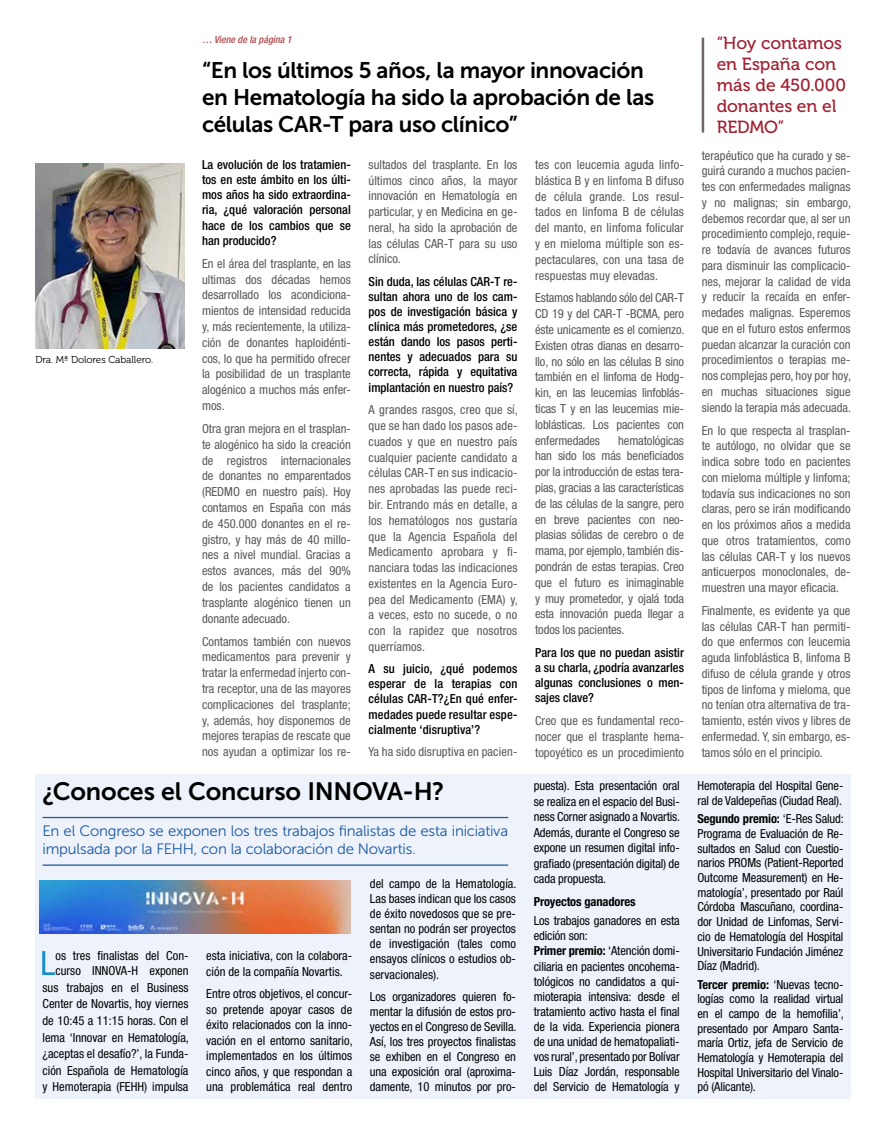
<style>
.page{position:relative;width:886px;height:1134px;background:#fff}
.page>*{position:absolute;margin:0;border:0;box-sizing:border-box;transform-origin:0 0}
.t1{font:condensed 33.5px "Helvetica Neue LT Std";color:#138dcd}
.t2{font:25px "Museo Sans 700";letter-spacing:-.01em;color:#000}
.t3{font:22.5px/27px "Museo Sans 700";letter-spacing:-.015em;color:#000}
.t4{font:17.5px/21px "Museo 500";letter-spacing:-.005em;color:#a01f30}
.t5{font:15px/18px "Museo Sans 300";letter-spacing:-.015em;color:#1a57a0}
.t6{font:condensed 12.5px/15.8px "Helvetica Neue LT Std";color:#575756;text-align:justify}
.t7{font:condensed 12.5px/15.1px "Helvetica Neue LT Std";letter-spacing:-.01em;color:#000;text-align:justify}
.t8{font:500 condensed 12.5px/15.1px "Helvetica Neue LT Std";color:#000;text-align:justify}
.t9{font:700 condensed 12.5px "Helvetica Neue LT Std";letter-spacing:-.01em;color:#000}
.t10{font:10px "Museo 300";letter-spacing:-.005em;color:#000}
.t11{font:italic 500 condensed 10px "Helvetica Neue LT Std";color:#b14a4d}
.s1{font-weight:700}
</style>
<div class="page">
<img style="left:35px;top:164px;width:149px;height:184px">
<hr style="left:702px;top:38px;width:2px;height:95px;background:#6e6569">
<div style="left:35px;top:774px;width:815px;height:324px;background:#eef3fb"></div>
<hr style="left:43px;top:817px;width:465px;height:1px;background:#1a57a0">
<hr style="left:43px;top:864px;width:465px;height:2px;background:#1a57a0">
<img style="left:40px;top:881px;width:311px;height:52px">
<p class="t10" style="left:35px;top:354px;width:119px">Dra. Mª Dolores Caballero.</p>
<p class="t11" style="left:202px;top:34px;width:91px">… Viene de la página 1</p>
<h3 class="t3" style="left:202px;top:56px;width:454px">“En los últimos 5 años, la mayor innovación en Hematología ha sido la aprobación de las células CAR-T para uso clínico”</h3>
<p class="t8" style="left:202px;top:157px;width:150px">La evolución de los tratamien&shy;tos en este ámbito en los últi&shy;mos años ha sido extraordina&shy;ria, ¿qué valoración personal hace de los cambios que se han producido?</p>
<p class="t6" style="left:202px;top:255px;width:150px">En el área del trasplante, en las ultimas dos décadas hemos desarrollado los acondiciona&shy;mientos de intensidad reducida y, más recientemente, la utiliza&shy;ción de donantes haploidénti&shy;cos, lo que ha permitido ofrecer la posibilidad de un trasplante alogénico a muchos más enfer&shy;mos.</p>
<p class="t6" style="left:202px;top:420px;width:150px">Otra gran mejora en el trasplan&shy;te alogénico ha sido la creación de registros internacionales de donantes no emparentados (REDMO en nuestro país). Hoy contamos en España con más de 450.000 donantes en el re&shy;gistro, y hay más de 40 millo&shy;nes a nivel mundial. Gracias a estos avances, más del 90% de los pacientes candidatos a trasplante alogénico tienen un donante adecuado.</p>
<p class="t6" style="left:202px;top:633px;width:150px">Contamos también con nuevos medicamentos para prevenir y tratar la enfermedad injerto con&shy;tra receptor, una de las mayores complicaciones del trasplante; y, además, hoy disponemos de mejores terapias de rescate que nos ayudan a optimizar los re-</p>
<p class="t6" style="left:369px;top:156px;width:150px">sultados del trasplante. En los últimos cinco años, la mayor innovación en Hematología en particular, y en Medicina en ge&shy;neral, ha sido la aprobación de las células CAR-T para su uso clínico.</p>
<p class="t8" style="left:369px;top:273px;width:150px">Sin duda, las células CAR-T re&shy;sultan ahora uno de los cam&shy;pos de investigación básica y clínica más prometedores, ¿se están dando los pasos perti&shy;nentes y adecuados para su correcta, rápida y equitativa implantación en nuestro país?</p>
<p class="t6" style="left:369px;top:402px;width:151px">A grandes rasgos, creo que sí, que se han dado los pasos ade&shy;cuados y que en nuestro país cualquier paciente candidato a células CAR-T en sus indicacio&shy;nes aprobadas las puede reci&shy;bir. Entrando más en detalle, a los hematólogos nos gustaría que la Agencia Española del Medicamento aprobara y fi&shy;nanciara todas las indicaciones existentes en la Agencia Euro&shy;pea del Medicamento (EMA) y, a veces, esto no sucede, o no con la rapidez que nosotros querríamos.</p>
<p class="t8" style="left:369px;top:661px;width:150px">A su juicio, ¿qué podemos esperar de la terapias con células CAR-T?¿En qué enfer&shy;medades puede resultar espe&shy;cialmente ‘disruptiva’?</p>
<p class="t6" style="left:369px;top:744px;width:150px">Ya ha sido disruptiva en pacien-</p>
<p class="t6" style="left:535px;top:156px;width:150px">tes con leucemia aguda linfo&shy;blástica B y en linfoma B difuso de célula grande. Los resul&shy;tados en linfoma B de células del manto, en linfoma folicular y en mieloma múltiple son es&shy;pectaculares, con una tasa de respuestas muy elevadas.</p>
<p class="t6" style="left:535px;top:290px;width:151px">Estamos hablando sólo del CAR-T CD 19 y del CAR-T -BCMA, pero éste unicamente es el comienzo.<br>Existen otras dianas en desarro&shy;llo, no sólo en las células B sino también en el linfoma de Hodg&shy;kin, en las leucemias linfoblás&shy;ticas T y en las leucemias mie&shy;loblásticas. Los pacientes con enfermedades</p>
<p class="t6" style="left:535px;top:432px;width:150px;text-indent:83px">hematológicas han sido los más beneficiados por la introducción de estas tera&shy;pias, gracias a las características de las células de la sangre, pero en breve pacientes con neo&shy;plasias sólidas de cerebro o de mama, por ejemplo, también dis&shy;pondrán de estas terapias. Creo que el futuro es inimaginable y muy prometedor, y ojalá toda esta innovación pueda llegar a todos los pacientes.</p>
<p class="t8" style="left:535px;top:644px;width:150px">Para los que no puedan asistir a su charla, ¿podría avanzarles algunas conclusiones o men&shy;sajes clave?</p>
<p class="t6" style="left:535px;top:712px;width:150px">Creo que es fundamental reco&shy;nocer que el trasplante hema&shy;topoyético es un procedimiento</p>
<h2 class="t2" style="left:43px;top:777px;width:403px">¿Conoces el Concurso INNOVA-H?</h2>
<p class="t5" style="left:43px;top:822px;width:467px">En el Congreso se exponen los tres trabajos finalistas de esta iniciativa impulsada por la FEHH, con la colaboración de Novartis.</p>
<h1 class="t1" style="left:41px;top:943px;width:16px">L</h1>
<p class="t7" style="left:55px;top:948px;width:135px">os tres finalistas del Con&shy;curso INNOVA-H exponen</p>
<p class="t7" style="left:43px;top:979px;width:148px;line-height:16.6px">sus trabajos en el Business Center de Novartis, hoy viernes de 10:45 a 11:15 horas. Con el lema ‘Innovar en Hematología, ¿aceptas el desafío?’, la Funda&shy;ción Española de Hematología y Hemoterapia (FEHH) impulsa</p>
<p class="t7" style="left:206px;top:948px;width:147px;line-height:15.5px">esta iniciativa, con la colabora&shy;ción de la compañía Novartis.</p>
<p class="t7" style="left:206px;top:986px;width:148px;line-height:15.5px">Entre otros objetivos, el concur&shy;so pretende apoyar casos de éxito relacionados con la inno&shy;vación en el entorno sanitario, implementados en los últimos cinco años, y que respondan a una problemática real dentro</p>
<p class="t7" style="left:370px;top:876px;width:148px">del campo de la Hematología.<br>Las bases indican que los casos de éxito novedosos que se pre&shy;sentan no podrán ser proyectos de investigación (tales como ensayos clínicos o estudios ob&shy;servacionales).</p>
<p class="t7" style="left:370px;top:989px;width:148px">Los organizadores quieren fo&shy;mentar la difusión de estos pro&shy;yectos en el Congreso de Sevilla.<br>Así, los tres proyectos finalistas se exhiben en el Congreso en una exposición oral (aproxima&shy;damente, 10 minutos por pro-</p>
<p class="t7" style="left:534px;top:778px;width:148px;line-height:15.5px">puesta). Esta presentación oral se realiza en el espacio del Busi&shy;ness Corner asignado a Novartis.<br>Además, durante el Congreso se expone un resumen digital info&shy;grafiado (presentación digital) de cada propuesta.</p>
<p class="t9" style="left:534px;top:894px;width:104px">Proyectos ganadores</p>
<p class="t7" style="left:534px;top:913px;width:147px;text-align:left">Los trabajos ganadores en esta edición son:<br><span class="s1">Primer premio:</span> ‘Atención domi&shy;ciliaria en pacientes oncohema&shy;tológicos no candidatos a qui&shy;mioterapia intensiva: desde el tratamiento activo hasta el final de la vida. Experiencia pionera de una unidad de hematopaliati&shy;vos rural’, presentado por Bolívar<br>Luis Díaz Jordán, responsable del Servicio de Hematología y</p>
<h3 class="t4" style="left:717px;top:32px;width:131px">“Hoy contamos en España con más de 450.000 donantes en el<br>REDMO”</h3>
<p class="t6" style="left:702px;top:147px;width:151px">terapéutico que ha curado y se&shy;guirá curando a muchos pacien&shy;tes con enfermedades malignas y no malignas; sin embargo, debemos recordar que, al ser un procedimiento complejo, requie&shy;re todavía de avances futuros para disminuir las complicacio&shy;nes, mejorar la calidad de vida y reducir la recaída en enfer&shy;medades malignas. Esperemos que en el futuro estos enfermos puedan alcanzar la curación con procedimientos o terapias me&shy;nos complejas pero, hoy por hoy, en muchas situaciones sigue siendo la terapia más adecuada.</p>
<p class="t6" style="left:702px;top:422px;width:150px">En lo que respecta al trasplan&shy;te autólogo, no olvidar que se indica sobre todo en pacientes con mieloma múltiple y linfoma; todavía sus indicaciones no son claras, pero se irán modificando en los próximos años a medida que otros tratamientos, como las células CAR-T y los nuevos anticuerpos monoclonales, de&shy;muestren una mayor eficacia.</p>
<p class="t6" style="left:702px;top:602px;width:150px">Finalmente, es evidente ya que las células CAR-T han permiti&shy;do que enfermos con leucemia aguda linfoblástica B, linfoma B difuso de célula grande y otros tipos de linfoma y mieloma, que no tenían otra alternativa de tra&shy;tamiento, estén vivos y libres de enfermedad. Y, sin embargo, es&shy;tamos sólo en el principio.</p>
<p class="t7" style="left:697px;top:778px;width:147px;line-height:14.8px">Hemoterapia del Hospital Gene&shy;ral de Valdepeñas (Ciudad Real).</p>
<p class="t7" style="left:697px;top:811px;width:148px;line-height:14.8px"><span class="s1">Segundo premio:</span> ‘E-Res Salud:<br>Programa de Evaluación de Re&shy;sultados en Salud con Cuestio&shy;narios PROMs (Patient-Reported Outcome Measurement) en He&shy;matología’, presentado por Raúl Córdoba Mascuñano, coordina&shy;dor Unidad de Linfomas, Servi&shy;cio de Hematología del Hospital Universitario Fundación Jiménez Díaz (Madrid).</p>
<p class="t7" style="left:697px;top:976px;width:148px;line-height:14.8px"><span class="s1">Tercer premio:</span> ‘Nuevas tecno&shy;logías como la realidad virtual en el campo de la hemofilia’, presentado por Amparo Santa&shy;maría Ortiz, jefa de Servicio de Hematología y Hemoterapia del Hospital Universitario del Vinalo&shy;pó (Alicante).</p>
</div>
